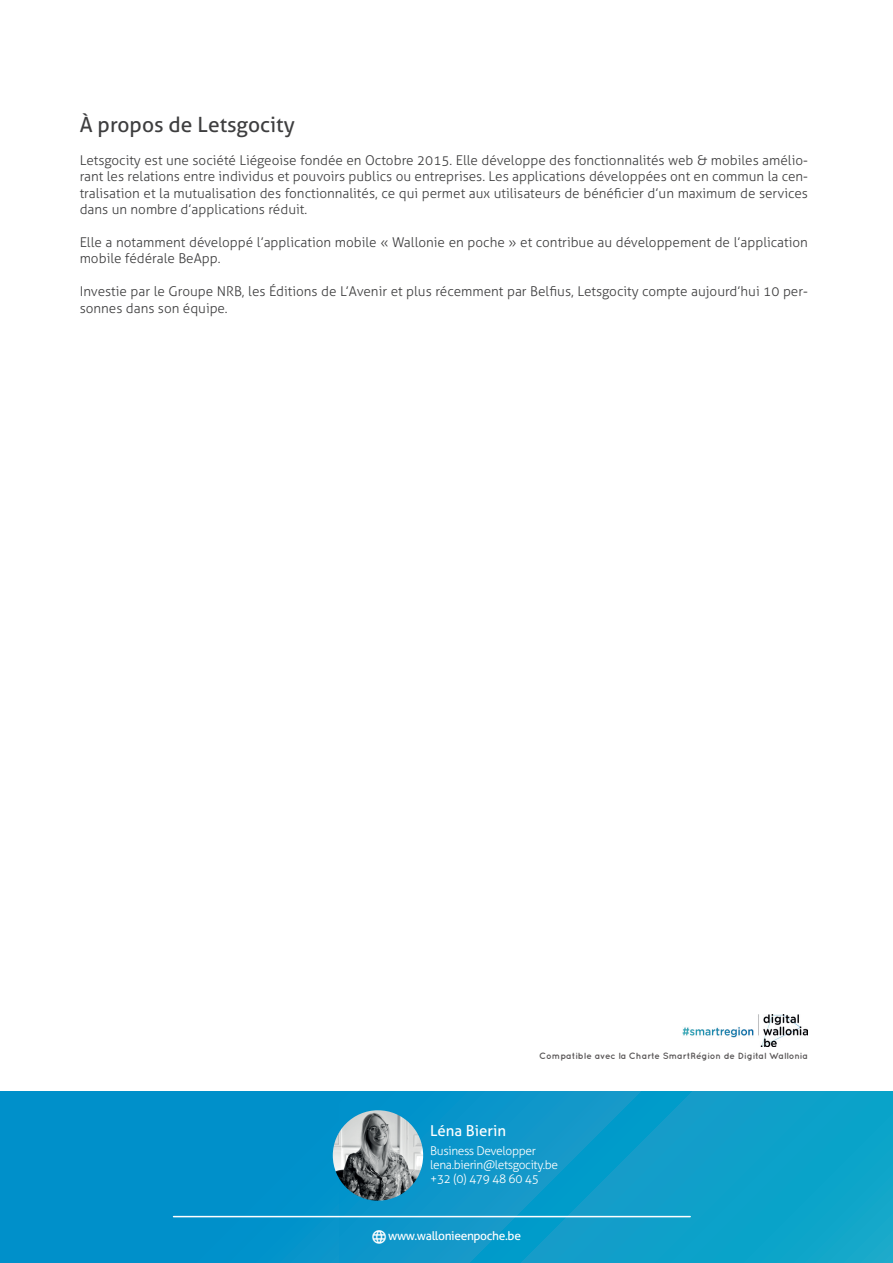
<style>
.page{position:relative;width:893px;height:1263px;background:#fff}
.page>*{position:absolute;margin:0;border:0;box-sizing:border-box;transform-origin:0 0}
.t1{font:21px "Aller";color:#3e3e3f}
.t2{font:15px "Aller";color:#fff}
.t3{font:300 13.5px/16.2px "Aller";color:#3e3e3f}
.t4{font:300 12px/14.4px "Aller";letter-spacing:-.03em;color:#fff}
.t5{font:12px "Aller";letter-spacing:-.03em;color:#fff}
.t6{font:700 9px "Quicksand";color:#231f20}
</style>
<div class="page">
<img style="left:682px;top:1015px;width:126px;height:31px">
<div style="left:0;top:1092px;width:893px;height:171px;background:#0090ca"></div>
<div style="left:339px;top:1092px;width:554px;height:171px;background:linear-gradient(to right,#0b92ca,#0fa6c9)"></div>
<img style="left:333px;top:1110px;width:90px;height:90px;border-radius:45px">
<hr style="left:174px;top:1216px;width:516px;height:1px;background:#fff">
<h1 class="t1" style="left:80px;top:112px;width:217px">À propos de Letsgocity</h1>
<p class="t3" style="left:80px;top:152px;width:730px;text-align:justify">Letsgocity est une société Liégeoise fondée en Octobre 2015. Elle développe des fonctionnalités web &amp; mobiles amélio&shy;rant les relations entre individus et pouvoirs publics ou entreprises. Les applications développées ont en commun la cen&shy;tralisation et la mutualisation des fonctionnalités, ce qui permet aux utilisateurs de bénéficier d’un maximum de services dans un nombre d’applications réduit.</p>
<p class="t3" style="left:80px;top:234px;width:730px">Elle a notamment développé l’application mobile « Wallonie en poche » et contribue au développement de l’application mobile fédérale BeApp.</p>
<p class="t3" style="left:80px;top:284px;width:730px">Investie par le Groupe NRB, les Éditions de L’Avenir et plus récemment par Belfius, Letsgocity compte aujourd’hui 10 per&shy;sonnes dans son équipe.</p>
<p class="t6" style="left:539px;top:1050px;width:270px">Compatible avec la Charte SmartRégion de Digital Wallonia</p>
<p class="t2" style="left:430px;top:1121px;width:77px">Léna Bierin</p>
<p class="t4" style="left:430px;top:1143px;width:130px">Business Developper lena.bierin@letsgocity.be +32 (0) 479 48 60 45</p>
<p class="t5" style="left:372px;top:1229px;width:150px">□ www.wallonieenpoche.be</p>
</div>
